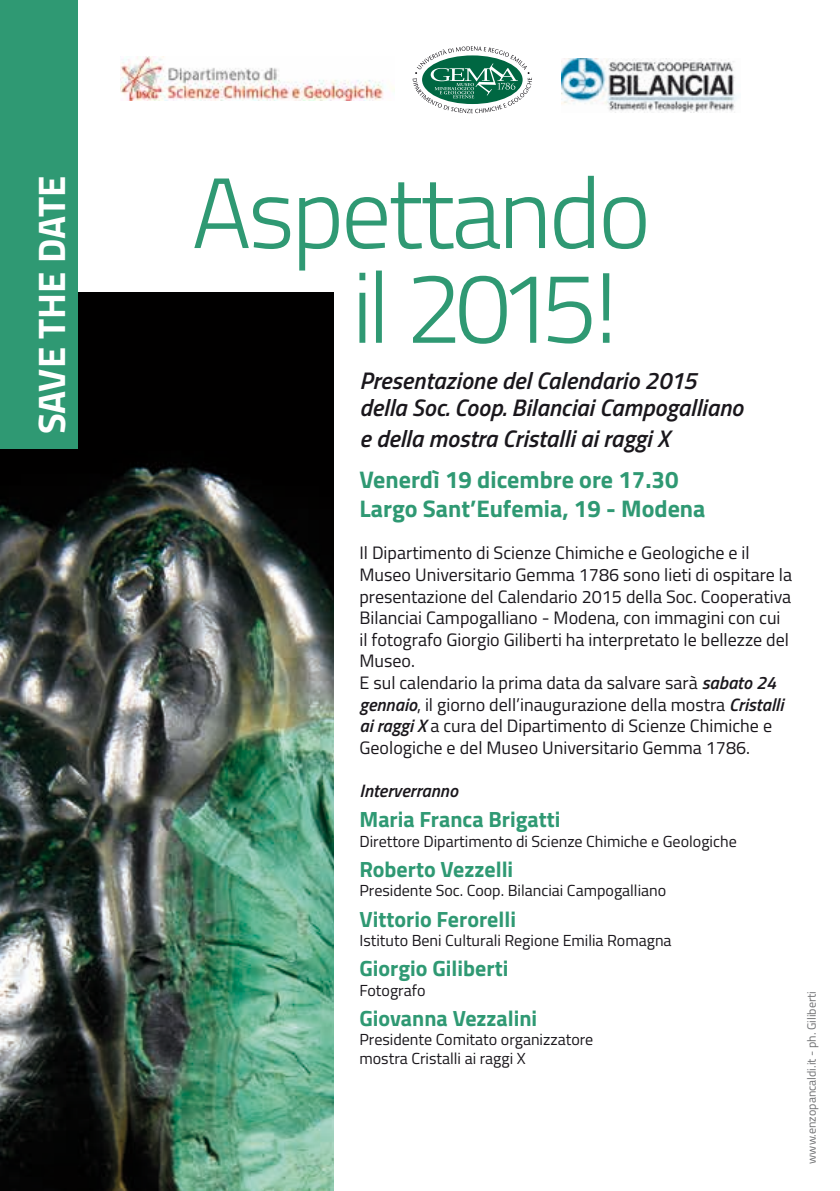
<style>
.page{position:relative;width:840px;height:1191px;background:#fff}
.page>*{position:absolute;margin:0;border:0;box-sizing:border-box;transform-origin:0 0}
.t1{font:700 38.4px "Titillium";letter-spacing:-.005em;color:#fff}
.t2{font:italic 600 24px/27px "Titillium";color:#1a171c}
.t3{font:700 24px/28.8px "Titillium";color:#2f9973}
.t4{font:700 22px "Titillium";color:#2f9973}
.t5{font:18px/21.6px "Titillium";color:#1a171c}
.t6{font:italic 600 18px "Titillium";color:#1a171c}
.t7{font:16px/19.2px "Titillium";color:#1a171c}
.t8{font:12px "Titillium";color:#707173}
.s1{font-weight:600;font-style:italic}
</style>
<div class="page">
<img style="left:0;top:292px;width:333px;height:899px">
<img style="left:120px;top:57px;width:274px;height:43px">
<svg style="left:412px;top:46px;width:119px;height:67px"></svg>
<img style="left:561px;top:58px;width:176px;height:54px">
<div style="left:0;top:0;width:78px;height:448px;background:#2f9973"></div>
<svg style="left:359px;top:270px;width:250px;height:74px"></svg>
<svg style="left:194px;top:176px;width:451px;height:94px"></svg>
<h1 class="t1" style="left:22px;top:434px;width:260px;rotate:-90deg">SAVE THE DATE</h1>
<h2 class="t2" style="left:359px;top:365px;width:385px">Presentazione del Calendario 2015 della Soc. Coop. Bilanciai Campogalliano</h2>
<h2 class="t2" style="left:359px;top:424px;width:311px">e della mostra Cristalli ai raggi X</h2>
<h2 class="t3" style="left:359px;top:464px;width:347px">Venerdì 19 dicembre ore 17.30<br>Largo Sant’Eufemia, 19 - Modena</h2>
<p class="t5" style="left:359px;top:541px;width:434px">Il Dipartimento di Scienze Chimiche e Geologiche e il Museo Universitario Gemma 1786 sono lieti di ospitare la presentazione del Calendario 2015 della Soc. Cooperativa Bilanciai Campogalliano - Modena, con immagini con cui il fotografo Giorgio Giliberti ha interpretato le bellezze del Museo.<br>E sul calendario la prima data da salvare sarà <span class="s1">sabato 24 gennaio</span>, il giorno dell’inaugurazione della mostra <span class="s1">Cristalli ai raggi X</span> a cura del Dipartimento di Scienze Chimiche e Geologiche e del Museo Universitario Gemma 1786.</p>
<p class="t6" style="left:359px;top:777px;width:100px">Interverranno</p>
<p class="t4" style="left:359px;top:803px;width:202px">Maria Franca Brigatti</p>
<p class="t7" style="left:359px;top:830px;width:378px">Direttore Dipartimento di Scienze Chimiche e Geologiche</p>
<p class="t4" style="left:359px;top:852px;width:155px">Roberto Vezzelli</p>
<p class="t7" style="left:359px;top:880px;width:308px">Presidente Soc. Coop. Bilanciai Campogalliano</p>
<p class="t4" style="left:359px;top:902px;width:158px">Vittorio Ferorelli</p>
<p class="t7" style="left:359px;top:930px;width:313px">Istituto Beni Culturali Regione Emilia Romagna</p>
<p class="t4" style="left:359px;top:951px;width:150px">Giorgio Giliberti</p>
<p class="t7" style="left:359px;top:979px;width:67px">Fotografo</p>
<p class="t4" style="left:359px;top:1001px;width:179px">Giovanna Vezzalini</p>
<p class="t7" style="left:359px;top:1029px;width:235px">Presidente Comitato organizzatore mostra Cristalli ai raggi X</p>
<p class="t8" style="left:802px;top:1163px;width:174px;rotate:-90deg">www.enzopancaldi.it - ph. Giliberti</p>
</div>
